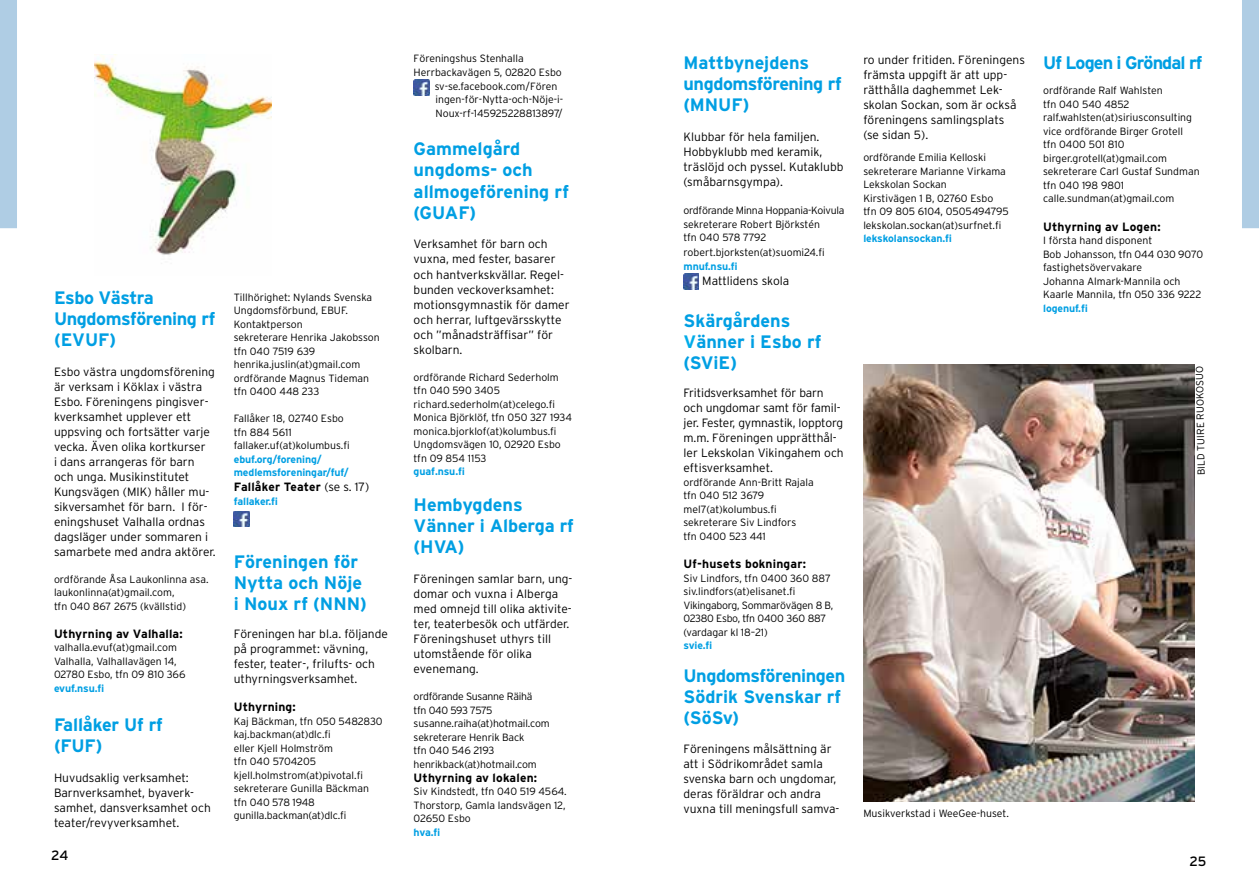
<style>
.page{position:relative;width:1259px;height:893px;background:#fff}
.page>*{position:absolute;margin:0;border:0;box-sizing:border-box;transform-origin:0 0}
.t1{font:700 18px/21px "Interstate";letter-spacing:-.005em;color:#009fe3}
.t2{font:700 18px/21px "Interstate";letter-spacing:-.025em;color:#009fe3}
.t3{font:700 18px "Interstate";letter-spacing:-.05em;color:#009fe3}
.t4{font:13.5px "Interstate";color:#000}
.t5{font:300 12px/15px "Interstate";color:#000}
.t6{font:700 12px "Interstate";letter-spacing:.015em;color:#000}
.t7{font:300 10.5px/13.5px "Interstate";color:#000}
.t8{font:700 10.5px/13.5px "Interstate";letter-spacing:-.01em;color:#009fe3}
.t9{font:300 10.5px/13.5px "Interstate";letter-spacing:-.025em;color:#000}
.t10{font:300 10.2px "Interstate";color:#000}
.s1{font-weight:300}
.s2{color:#00ace9}
</style>
<div class="page">
<div style="left:0;top:0;width:17px;height:228px;background:#afcde4"></div>
<div style="left:1242px;top:0;width:17px;height:228px;background:#afcde4"></div>
<img style="left:414px;top:80px;width:15px;height:15px">
<img style="left:234px;top:511px;width:15px;height:16px">
<img style="left:863px;top:365px;width:331px;height:436px">
<img style="left:683px;top:274px;width:16px;height:15px">
<img style="left:94px;top:54px;width:178px;height:201px">
<h1 class="t2" style="left:54px;top:287px;width:163px">Esbo Västra<br>Ungdomsförening rf (EVUF)</h1>
<p class="t5" style="left:54px;top:364px;width:163px">Esbo västra ungdomsförening är verksam i Köklax i västra<br>Esbo. Föreningens pingisver&shy;kverksamhet upplever ett uppsving och fortsätter varje vecka. Även olika kortkurser<br>i dans arrangeras för barn och unga. Musikinstitutet<br>Kungsvägen (MIK) håller mu&shy;sikversamhet för barn. I för&shy;eningshuset Valhalla ordnas dagsläger under sommaren i samarbete med andra aktörer.</p>
<p class="t7" style="left:54px;top:572px;width:156px">ordförande Åsa Laukonlinna asa. laukonlinna(at)gmail.com,<br>tfn 040 867 2675 (kvällstid)</p>
<p class="t6" style="left:54px;top:627px;width:130px">Uthyrning av Valhalla:</p>
<p class="t7" style="left:54px;top:641px;width:133px">valhalla.evuf(at)gmail.com<br>Valhalla, Valhallavägen 14,<br>02780 Esbo, tfn 09 810 366</p>
<p class="t8" style="left:54px;top:681px;width:52px">evuf.nsu.fi</p>
<h1 class="t1" style="left:54px;top:714px;width:110px">Fallåker Uf rf (FUF)</h1>
<p class="t5" style="left:54px;top:770px;width:158px">Huvudsaklig verksamhet:<br>Barnverksamhet, byaverk&shy;samhet, dansverksamhet och teater/revyverksamhet.</p>
<p class="t4" style="left:51px;top:847px;width:19px">24</p>
<p class="t7" style="left:234px;top:290px;width:147px">Tillhörighet: Nylands Svenska<br>Ungdomsförbund, EBUF.<br>Kontaktperson<br>sekreterare Henrika Jakobsson tfn 040 7519 639 henrika.juslin(at)gmail.com ordförande Magnus Tideman tfn 0400 448 233</p>
<p class="t7" style="left:234px;top:412px;width:117px">Fallåker 18, 02740 Esbo tfn 884 5611 fallaker.uf(at)kolumbus.fi</p>
<p class="t8" style="left:234px;top:452px;width:116px">ebuf.org/forening/ medlemsforeningar/fuf/</p>
<p class="t6" style="left:234px;top:480px;width:137px">Fallåker Teater <span class="s1">(se s. 17)</span></p>
<p class="t8" style="left:234px;top:494px;width:46px">fallaker.fi</p>
<h1 class="t1" style="left:234px;top:551px;width:135px">Föreningen för<br>Nytta och Nöje i Noux rf (NNN)</h1>
<p class="t5" style="left:234px;top:626px;width:156px">Föreningen har bl.a. följande på programmet: vävning, fester, teater-, frilufts- och uthyrningsverksamhet.</p>
<p class="t6" style="left:234px;top:700px;width:64px">Uthyrning:</p>
<p class="t7" style="left:234px;top:714px;width:150px">Kaj Bäckman, tfn 050 5482830 kaj.backman(at)dlc.fi<br>eller Kjell Holmström<br>tfn 040 5704205 kjell.holmstrom(at)pivotal.fi sekreterare Gunilla Bäckman tfn 040 578 1948 gunilla.backman(at)dlc.fi</p>
<p class="t7" style="left:414px;top:52px;width:112px">Föreningshus Stenhalla</p>
<p class="t7" style="left:414px;top:65px;width:150px">Herrbackavägen 5, 02820 Esbo</p>
<p class="t7" style="left:435px;top:79px;width:124px">sv-se.facebook.com/Fören</p>
<p class="t7" style="left:435px;top:92px;width:129px">ingen-för-Nytta-och-Nöje-i-</p>
<p class="t7" style="left:435px;top:106px;width:129px">Noux-rf-145925228813897/</p>
<h1 class="t1" style="left:414px;top:139px;width:157px">Gammelgård ungdoms- och allmogeförening rf (GUAF)</h1>
<p class="t5" style="left:414px;top:237px;width:157px">Verksamhet för barn och vuxna, med fester, basarer och hantverkskvällar. Regel&shy;bunden veckoverksamhet: motionsgymnastik för damer och herrar, luftgevärsskytte och ”månadsträffisar” för skolbarn.</p>
<p class="t7" style="left:414px;top:370px;width:160px">ordförande Richard Sederholm tfn 040 590 3405 richard.sederholm(at)celego.fi<br>Monica Björklöf, tfn 050 327 1934 monica.bjorklof(at)kolumbus.fi<br>Ungdomsvägen 10, 02920 Esbo tfn 09 854 1153</p>
<p class="t8" style="left:414px;top:464px;width:53px">guaf.nsu.fi</p>
<h1 class="t1" style="left:414px;top:494px;width:162px">Hembygdens<br>Vänner i Alberga rf (HVA)</h1>
<p class="t5" style="left:414px;top:571px;width:160px">Föreningen samlar barn, ung&shy;domar och vuxna i Alberga med omnejd till olika aktivite&shy;ter, teaterbesök och utfärder.<br>Föreningshuset uthyrs till utomstående för olika evenemang.</p>
<p class="t7" style="left:414px;top:689px;width:138px">ordförande Susanne Räihä<br>tfn 040 593 7575 susanne.raiha(at)hotmail.com sekreterare Henrik Back<br>tfn 040 546 2193 henrikback(at)hotmail.com</p>
<p class="t6" style="left:414px;top:771px;width:125px">Uthyrning av lokalen:</p>
<p class="t7" style="left:414px;top:785px;width:155px;text-align:justify">Siv Kindstedt, tfn 040 519 4564.<br>Thorstorp, Gamla landsvägen 12, 02650 Esbo</p>
<p class="t8" style="left:414px;top:825px;width:28px">hva.fi</p>
<h1 class="t1" style="left:683px;top:52px;width:160px">Mattbynejdens ungdomsförening rf (MNUF)</h1>
<p class="t5" style="left:683px;top:129px;width:161px">Klubbar för hela familjen.<br>Hobbyklubb med keramik, träslöjd och pyssel. Kutaklubb (småbarnsgympa).</p>
<p class="t9" style="left:683px;top:203px;width:162px">ordförande Minna Hoppania-Koivula sekreterare Robert Björkstén<br>tfn 040 578 7792</p>
<p class="t7" style="left:683px;top:246px;width:143px">robert.bjorksten(at)suomi24.fi</p>
<p class="t8" style="left:683px;top:259px;width:56px">mnuf.nsu.fi</p>
<p class="t5" style="left:702px;top:273px;width:89px">Mattlidens skola</p>
<h1 class="t1" style="left:683px;top:310px;width:139px">Skärgårdens<br><span class="s2">V</span>änner i Esbo rf (SViE)</h1>
<p class="t5" style="left:683px;top:385px;width:162px">Fritidsverksamhet för barn och ungdomar samt för famil&shy;jer. Fester, gymnastik, lopptorg m.m. Föreningen upprätthål&shy;ler Lekskolan Vikingahem och eftisverksamhet.</p>
<p class="t7" style="left:683px;top:475px;width:132px">ordförande Ann-Britt Rajala tfn 040 512 3679 mel7(at)kolumbus.fi sekreterare Siv Lindfors<br>tfn 0400 523 441</p>
<p class="t6" style="left:683px;top:557px;width:124px">Uf-husets bokningar:</p>
<p class="t7" style="left:683px;top:571px;width:151px">Siv Lindfors, tfn 0400 360 887 siv.lindfors(at)elisanet.fi<br>Vikingaborg, Sommarövägen 8 B,<br>02380 Esbo, tfn 0400 360 887 (vardagar kl 18–21)</p>
<p class="t8" style="left:683px;top:639px;width:30px">svie.fi</p>
<h1 class="t2" style="left:683px;top:665px;width:163px">Ungdomsföreningen<br>Södrik Svenskar rf (SöSv)</h1>
<p class="t5" style="left:683px;top:741px;width:157px">Föreningens målsättning är att i Södrikområdet samla svenska barn och ungdomar, deras föräldrar och andra vuxna till meningsfull samva-</p>
<p class="t5" style="left:863px;top:52px;width:163px">ro under fritiden. Föreningens främsta uppgift är att upp&shy;rätthålla daghemmet Lek&shy;skolan Sockan, som är också föreningens samlingsplats<br>(se sidan 5).</p>
<p class="t7" style="left:863px;top:151px;width:147px">ordförande Emilia Kelloski sekreterare Marianne Virkama<br>Lekskolan Sockan<br>Kirstivägen 1 B, 02760 Esbo tfn 09 805 6104, 0505494795 lekskolan.sockan(at)surfnet.fi</p>
<p class="t8" style="left:863px;top:232px;width:90px">lekskolansockan.fi</p>
<h1 class="t3" style="left:1043px;top:52px;width:161px">Uf Logen i Gröndal rf</h1>
<p class="t7" style="left:1043px;top:83px;width:158px">ordförande Ralf Wahlsten<br>tfn 040 540 4852 ralf.wahlsten(at)siriusconsulting vice ordförande Birger Grotell<br>tfn 0400 501 810 birger.grotell(at)gmail.com sekreterare Carl Gustaf Sundman tfn 040 198 9801 calle.sundman(at)gmail.com</p>
<p class="t6" style="left:1043px;top:220px;width:119px">Uthyrning av Logen:</p>
<p class="t7" style="left:1043px;top:234px;width:161px">I första hand disponent<br>Bob Johansson, tfn 044 030 9070 fastighetsövervakare<br>Johanna Almark-Mannila och<br>Kaarle Mannila, tfn 050 336 9222</p>
<p class="t8" style="left:1043px;top:301px;width:46px">logenuf.fi</p>
<p class="t10" style="left:1195px;top:475px;width:111px;rotate:-91deg">BILD TUIRE RUOKOSUO</p>
<p class="t7" style="left:863px;top:806px;width:147px">Musikverkstad i WeeGee-huset.</p>
<p class="t4" style="left:1189px;top:853px;width:19px">25</p>
</div>
